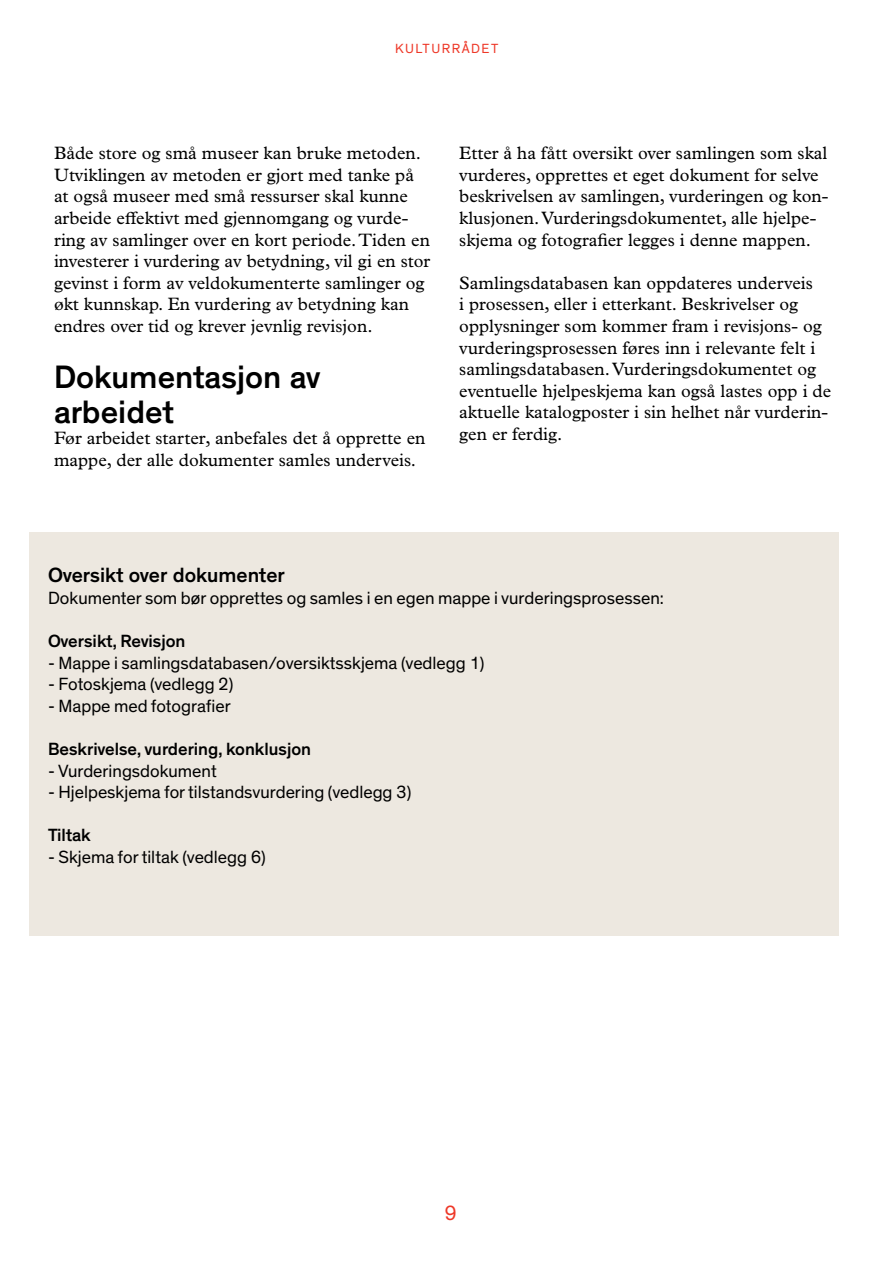
<style>
.page{position:relative;width:893px;height:1263px;background:#fff}
.page>*{position:absolute;margin:0;border:0;box-sizing:border-box;transform-origin:0 0}
.t1{font:500 33px/34.5px "Theinhardt";color:#000}
.t2{font:500 21px "Theinhardt";color:#000}
.t3{font:21px "Theinhardt";color:#ee3828}
.t4{font:18px/21.6px "Plantin MT Std";color:#000}
.t5{font:18px "Theinhardt";color:#000}
.t6{font:500 18px "Theinhardt";color:#000}
.t7{font:13.5px "Theinhardt";letter-spacing:.11em;color:#ee3828}
</style>
<div class="page">
<div style="left:30px;top:531px;width:809px;height:404px;background:#ede8e0"></div>
<p class="t7" style="left:395px;top:41px;width:105px">KULTURRÅDET</p>
<p class="t4" style="left:54px;top:142px;width:378px">Både store og små museer kan bruke metoden.<br>Utviklingen av metoden er gjort med tanke på at også museer med små ressurser skal kunne arbeide effektivt med gjennomgang og vurde&shy;ring av samlinger over en kort periode. Tiden en investerer i vurdering av betydning, vil gi en stor gevinst i form av veldokumenterte samlinger og økt kunnskap. En vurdering av betydning kan endres over tid og krever jevnlig revisjon.</p>
<h1 class="t1" style="left:54px;top:360px;width:268px">Dokumentasjon av arbeidet</h1>
<p class="t4" style="left:54px;top:427px;width:373px">Før arbeidet starter, anbefales det å opprette en mappe, der alle dokumenter samles underveis.</p>
<p class="t4" style="left:459px;top:142px;width:371px">Etter å ha fått oversikt over samlingen som skal vurderes, opprettes et eget dokument for selve beskrivelsen av samlingen, vurderingen og kon&shy;klusjonen. Vurderingsdokumentet, alle hjelpe&shy;skjema og fotografier legges i denne mappen.</p>
<p class="t4" style="left:459px;top:272px;width:374px">Samlingsdatabasen kan oppdateres underveis<br>i prosessen, eller i etterkant. Beskrivelser og opplysninger som kommer fram i revisjons- og vurderingsprosessen føres inn i relevante felt i samlingsdatabasen. Vurderingsdokumentet og eventuelle hjelpeskjema kan også lastes opp i de aktuelle katalogposter i sin helhet når vurderin&shy;gen er ferdig.</p>
<p class="t2" style="left:48px;top:563px;width:238px">Oversikt over dokumenter</p>
<p class="t5" style="left:48px;top:587px;width:617px">Dokumenter som bør opprettes og samles i en egen mappe i vurderingsprosessen:</p>
<p class="t6" style="left:48px;top:630px;width:139px">Oversikt, Revisjon</p>
<p class="t5" style="left:48px;top:652px;width:438px">- Mappe i samlingsdatabasen/oversiktsskjema (vedlegg 1)</p>
<p class="t5" style="left:48px;top:674px;width:187px">- Fotoskjema (vedlegg 2)</p>
<p class="t5" style="left:48px;top:695px;width:184px">- Mappe med fotografier</p>
<p class="t6" style="left:48px;top:738px;width:265px">Beskrivelse, vurdering, konklusjon</p>
<p class="t5" style="left:48px;top:760px;width:170px">- Vurderingsdokument</p>
<p class="t5" style="left:48px;top:782px;width:365px">- Hjelpeskjema for tilstandsvurdering (vedlegg 3)</p>
<p class="t6" style="left:48px;top:824px;width:44px">Tiltak</p>
<p class="t5" style="left:48px;top:846px;width:219px">- Skjema for tiltak (vedlegg 6)</p>
<p class="t3" style="left:445px;top:1200px;width:14px">9</p>
</div>
